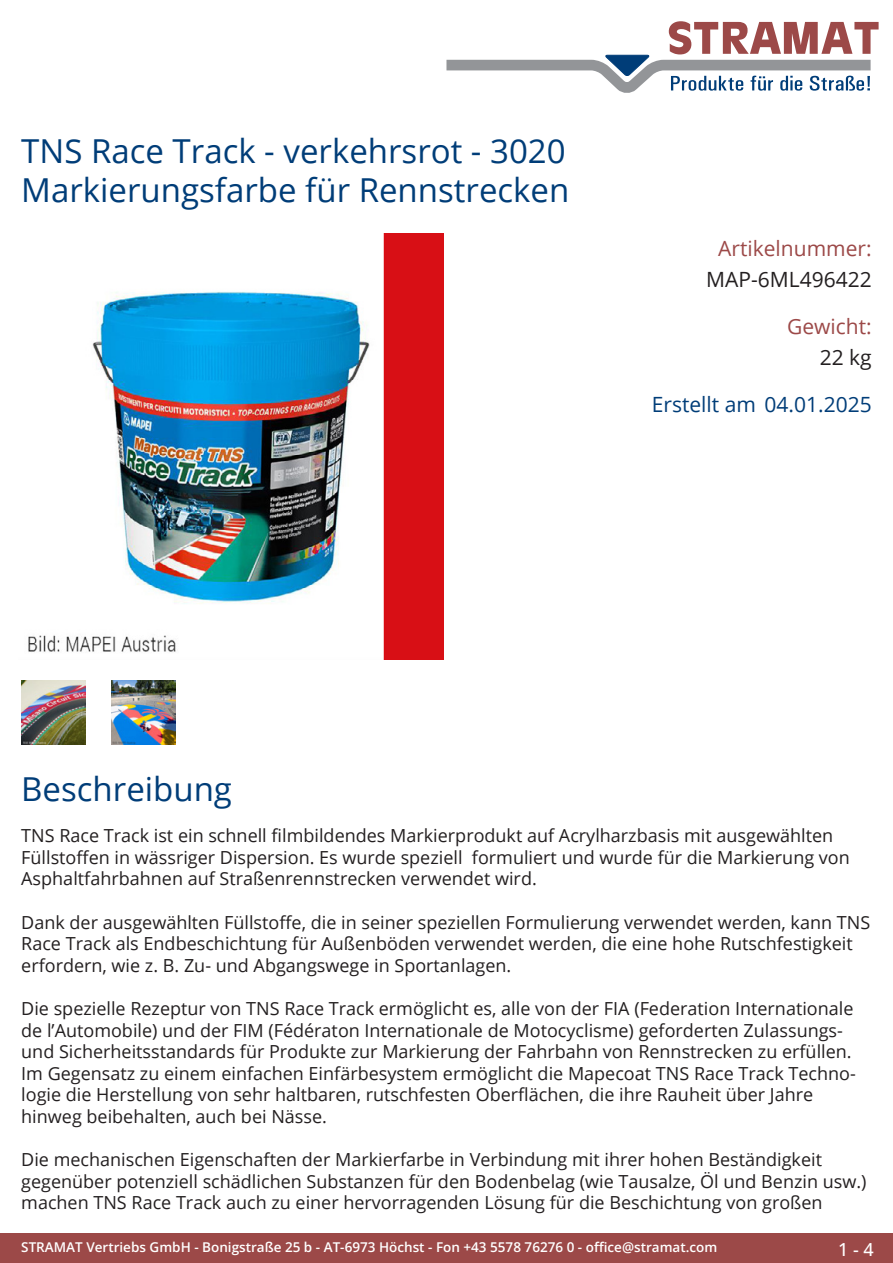
<style>
.page{position:relative;width:893px;height:1263px;background:#fff}
.page>*{position:absolute;margin:0;border:0;box-sizing:border-box;transform-origin:0 0}
.Produkttitel{font:33px/39.6px "Open Sans";color:#003d78}
.TechDaten_Überschrif{font:21px "Open Sans";color:#9c4948}
.Erstellungsdatum{font:21px "Open Sans";color:#003d78}
.TechDaten_Inhalt{font:21px "Open Sans";color:#231f20}
.Beschreibung_Text{font:18px/21.6px "Open Sans";color:#231f20}
.t1{font:500 18px "Open Sans";color:#fff}
.t2{font:600 13.5px "Open Sans";color:#fff}
</style>
<div class="page">
<div style="left:0;top:1233px;width:893px;height:30px;background:#9c4948"></div>
<svg style="left:446px;top:21px;width:433px;height:72px"></svg>
<img style="left:28px;top:234px;width:415px;height:425px">
<img style="left:21px;top:680px;width:64px;height:64px">
<img style="left:112px;top:680px;width:63px;height:64px">
<p class="Produkttitel" style="left:21px;top:130px;width:550px">TNS Race Track - verkehrsrot - 3020<br>Markierungsfarbe für Rennstrecken</p>
<p class="TechDaten_Überschrif" style="left:718px;top:234px;width:155px">Artikelnummer:</p>
<p class="TechDaten_Inhalt" style="left:706px;top:265px;width:167px">MAP-6ML496422</p>
<p class="TechDaten_Überschrif" style="left:787px;top:312px;width:86px">Gewicht:</p>
<p class="TechDaten_Inhalt" style="left:820px;top:343px;width:54px">22 kg</p>
<p class="Erstellungsdatum" style="left:652px;top:390px;width:221px">Erstellt am 04.01.2025</p>
<p class="Produkttitel" style="left:21px;top:768px;width:212px">Beschreibung</p>
<p class="Beschreibung_Text" style="left:21px;top:824px;width:830px">TNS Race Track ist ein schnell filmbildendes Markierprodukt auf Acrylharzbasis mit ausgewählten<br>Füllstoffen in wässriger Dispersion. Es wurde speziell formuliert und wurde für die Markierung von<br>Asphaltfahrbahnen auf Straßenrennstrecken verwendet wird.</p>
<p class="Beschreibung_Text" style="left:21px;top:911px;width:850px">Dank der ausgewählten Füllstoffe, die in seiner speziellen Formulierung verwendet werden, kann TNS<br>Race Track als Endbeschichtung für Außenböden verwendet werden, die eine hohe Rutschfestigkeit erfordern, wie z. B. Zu- und Abgangswege in Sportanlagen.</p>
<p class="Beschreibung_Text" style="left:21px;top:997px;width:835px">Die spezielle Rezeptur von TNS Race Track ermöglicht es, alle von der FIA (Federation Internationale de l’Automobile) und der FIM (Fédératon Internationale de Motocyclisme) geforderten Zulassungs&shy;und Sicherheitsstandards für Produkte zur Markierung der Fahrbahn von Rennstrecken zu erfüllen.<br>Im Gegensatz zu einem einfachen Einfärbesystem ermöglicht die Mapecoat TNS Race Track Techno&shy;logie die Herstellung von sehr haltbaren, rutschfesten Oberflächen, die ihre Rauheit über Jahre hinweg beibehalten, auch bei Nässe.</p>
<p class="Beschreibung_Text" style="left:21px;top:1148px;width:847px">Die mechanischen Eigenschaften der Markierfarbe in Verbindung mit ihrer hohen Beständigkeit gegenüber potenziell schädlichen Substanzen für den Bodenbelag (wie Tausalze, Öl und Benzin usw.) machen TNS Race Track auch zu einer hervorragenden Lösung für die Beschichtung von großen</p>
<p class="t2" style="left:21px;top:1238px;width:698px">STRAMAT Vertriebs GmbH - Bonigstraße 25 b - AT-6973 Höchst - Fon +43 5578 76276 0 - office@stramat.com</p>
<p class="t1" style="left:838px;top:1237px;width:37px">1 - 4</p>
</div>
